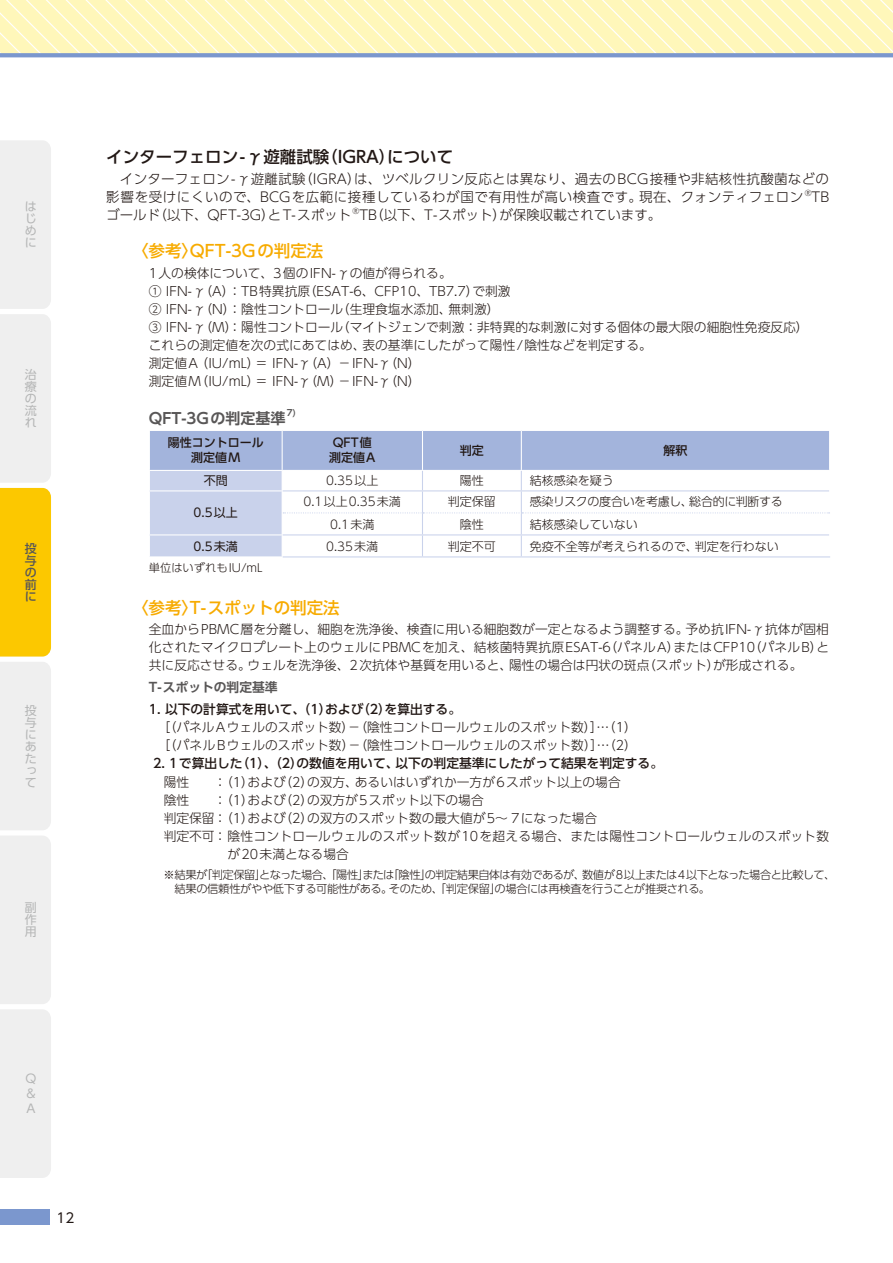
<style>
.page{position:relative;width:893px;height:1263px;background:#fff}
.page>*{position:absolute;margin:0;border:0;box-sizing:border-box;transform-origin:0 0}
.t1{font:500 16.5px "UD Shin Go Pro";color:#f7ab00}
.t2{font:500 16.5px "UD Shin Go Pro";color:#221815}
.t3{font:700 15px "UD Shin Go Pro De";color:#595757}
.t4{font:300 13.5px/18px "UD Shin Go Pro";letter-spacing:.025em;color:#221815}
.t5{font:300 13.5px "UD Shin Go Pro";color:#221815}
.t6{font:13.5px "UD Shin Go Pro";color:#221815}
.t7{font:300 12.75px/18px "UD Shin Go Pro";color:#221815}
.t8{font:500 12.75px "UD Shin Go Pro";color:#221815}
.t9{font:300 12.75px "UD Shin Go Pro";letter-spacing:.02em;color:#221815}
.t10{font:700 12.75px "UD Shin Go Pro De";color:#595757}
.t11{font:300 12px "UD Shin Go Pro";color:#221815}
.t12{font:500 12px/15px "UD Shin Go Pro";color:#221815;text-align:center}
.t13{font:12px/12px "UD Shin Go Pro";color:#b5b6b6;text-align:justify}
.t14{font:300 12px "UD Shin Go Pro";letter-spacing:-.03em;color:#221815}
.t15{font:12px "UD Shin Go Pro";color:#221815}
.t16{font:300 12px "UD Shin Go Pro";letter-spacing:.05em;color:#221815}
.t17{font:500 12px/12px "UD Shin Go Pro";color:#595757;text-align:justify}
.t18{font:300 11.25px/13.5px "UD Shin Go Pro";letter-spacing:-.04em;color:#221815}
.t19{font:300 11.25px "UD Shin Go Pro";color:#221815}
.t20{font:700 8.7px "UD Shin Go Pro De";color:#595757}
.t21{font:300 7.8px "UD Shin Go Pro";color:#221815}
</style>
<div class="page">
<div style="left:0;top:1209px;width:50px;height:16px;background:#7b97ce"></div>
<div style="left:0;top:662px;width:51px;height:516px;background:#efefef"></div>
<svg style="left:0;top:0;width:893px;height:53px;background:#fff7bf"></svg>
<svg style="left:0;top:53px;width:893px;height:4px;background:#7f9acd"></svg>
<svg style="left:149px;top:430px;width:681px;height:127px"></svg>
<svg style="left:0;top:140px;width:51px;height:516px"></svg>
<p class="t13" style="left:25px;top:200px;width:13px">はじめに</p>
<p class="t13" style="left:25px;top:368px;width:13px">治療の流れ</p>
<p class="t17" style="left:25px;top:542px;width:13px">投与の前に</p>
<p class="t13" style="left:25px;top:704px;width:13px">投与にあたって</p>
<p class="t13" style="left:25px;top:901px;width:13px">副作用</p>
<p class="t2" style="left:106px;top:144px;width:348px">インターフェロン-γ遊離試験（IGRA）について</p>
<p class="t4" style="left:106px;top:170px;width:724px">　インターフェロン-γ遊離試験（IGRA）は、ツベルクリン反応とは異なり、過去のBCG接種や非結核性抗酸菌などの影響を受けにくいので、BCGを広範に接種しているわが国で有用性が高い検査です。現在、クォンティフェロン</p>
<p class="t21" style="left:805px;top:187px;width:8px">®</p>
<p class="t4" style="left:812px;top:188px;width:19px">TB</p>
<p class="t5" style="left:106px;top:204px;width:246px">ゴールド（以下、QFT-3G）とT-スポット</p>
<p class="t21" style="left:352px;top:205px;width:8px">®</p>
<p class="t5" style="left:359px;top:204px;width:303px">TB（以下、T-スポット）が保険収載されています。</p>
<p class="t1" style="left:132px;top:238px;width:193px">〈参考〉QFT-3Gの判定法</p>
<p class="t7" style="left:149px;top:263px;width:661px">1人の検体について、3個のIFN-γの値が得られる。<br>① IFN-γ（A）：TB特異抗原（ESAT-6、CFP10、TB7.7）で刺激<br>② IFN-γ（N）：陰性コントロール（生理食塩水添加、無刺激）<br>③ IFN-γ（M）：陽性コントロール（マイトジェンで刺激：非特異的な刺激に対する個体の最大限の細胞性免疫反応）これらの測定値を次の式にあてはめ、表の基準にしたがって陽性/陰性などを判定する。<br>測定値A（IU/mL）＝ IFN-γ（A）−IFN-γ（N）<br>測定値M（IU/mL）＝ IFN-γ（M）−IFN-γ（N）</p>
<p class="t3" style="left:149px;top:406px;width:138px">QFT-3Gの判定基準</p>
<p class="t20" style="left:287px;top:406px;width:11px">7)</p>
<p class="t12" style="left:168px;top:435px;width:97px">陽性コントロール測定値M</p>
<p class="t12" style="left:329px;top:435px;width:48px;text-align:left">QFT値測定値A</p>
<p class="t12" style="left:460px;top:443px;width:25px">判定</p>
<p class="t12" style="left:663px;top:443px;width:25px">解釈</p>
<p class="t15" style="left:204px;top:471px;width:25px">不問</p>
<p class="t11" style="left:326px;top:471px;width:54px">0.35以上</p>
<p class="t11" style="left:460px;top:471px;width:25px">陽性</p>
<p class="t11" style="left:530px;top:471px;width:85px">結核感染を疑う</p>
<p class="t15" style="left:194px;top:503px;width:46px">0.5以上</p>
<p class="t16" style="left:304px;top:492px;width:99px">0.1以上0.35未満</p>
<p class="t11" style="left:448px;top:492px;width:49px">判定保留</p>
<p class="t14" style="left:530px;top:492px;width:255px">感染リスクの度合いを考慮し、総合的に判断する</p>
<p class="t11" style="left:330px;top:514px;width:46px">0.1未満</p>
<p class="t11" style="left:460px;top:514px;width:25px">陰性</p>
<p class="t11" style="left:530px;top:514px;width:109px">結核感染していない</p>
<p class="t15" style="left:194px;top:536px;width:46px">0.5未満</p>
<p class="t11" style="left:326px;top:536px;width:54px">0.35未満</p>
<p class="t11" style="left:448px;top:536px;width:49px">判定不可</p>
<p class="t11" style="left:530px;top:536px;width:251px">免疫不全等が考えられるので、判定を行わない</p>
<p class="t19" style="left:149px;top:558px;width:115px">単位はいずれもIU/mL</p>
<p class="t1" style="left:132px;top:594px;width:209px">〈参考〉T-スポットの判定法</p>
<p class="t7" style="left:149px;top:620px;width:682px;text-align:justify">全血からPBMC層を分離し、細胞を洗浄後、検査に用いる細胞数が一定となるよう調整する。予め抗IFN-γ抗体が固相化されたマイクロプレート上のウェルにPBMCを加え、結核菌特異抗原ESAT-6（パネルA）またはCFP10（パネルB）と共に反応させる。ウェルを洗浄後、2次抗体や基質を用いると、陽性の場合は円状の斑点（スポット）が形成される。</p>
<p class="t10" style="left:149px;top:677px;width:130px">T-スポットの判定基準</p>
<p class="t8" style="left:149px;top:699px;width:314px">1. 以下の計算式を用いて、（1）および（2）を算出する。</p>
<p class="t7" style="left:157px;top:718px;width:481px">［（パネルAウェルのスポット数）−（陰性コントロールウェルのスポット数）］…（1）［（パネルBウェルのスポット数）−（陰性コントロールウェルのスポット数）］…（2）</p>
<p class="t8" style="left:153px;top:753px;width:512px">2. 1で算出した（1）、（2）の数値を用いて、以下の判定基準にしたがって結果を判定する。</p>
<p class="t7" style="left:164px;top:772px;width:27px">陽性</p>
<p class="t7" style="left:214px;top:772px;width:409px">：（1）および（2）の双方、あるいはいずれか一方が6スポット以上の場合</p>
<p class="t7" style="left:164px;top:790px;width:27px">陰性</p>
<p class="t7" style="left:214px;top:790px;width:272px">：（1）および（2）の双方が5スポット以下の場合</p>
<p class="t7" style="left:164px;top:808px;width:435px">判定保留：（1）および（2）の双方のスポット数の最大値が5〜 7になった場合</p>
<p class="t9" style="left:164px;top:825px;width:667px">判定不可： 陰性コントロールウェルのスポット数が10を超える場合、または陽性コントロールウェルのスポット数</p>
<p class="t7" style="left:227px;top:844px;width:123px">が20未満となる場合</p>
<p class="t18" style="left:175px;top:868px;width:662px;text-indent:-11px">※結果が「判定保留」となった場合、「陽性」または「陰性」の判定結果自体は有効であるが、数値が8以上または4以下となった場合と比較して、結果の信頼性がやや低下する可能性がある。そのため、「判定保留」の場合には再検査を行うことが推奨される。</p>
<p class="t13" style="left:25px;top:1071px;width:12px;line-height:15px">Q &amp; A</p>
<p class="t6" style="left:57px;top:1206px;width:19px">12</p>
</div>
